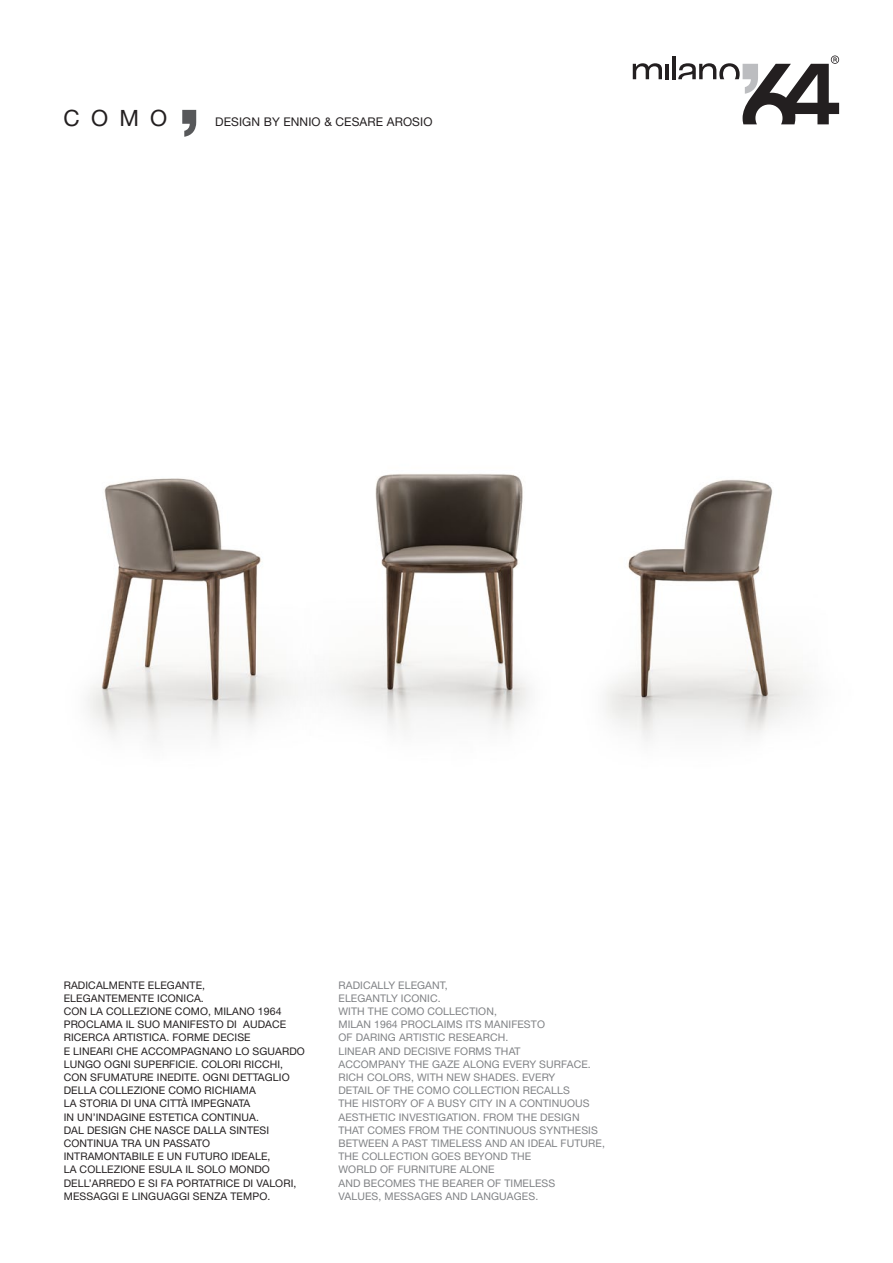
<style>
.page{position:relative;width:893px;height:1263px;background:#fff}
.page>*{position:absolute;margin:0;border:0;box-sizing:border-box;transform-origin:0 0}
.t1{font:22.5px "Helvetica Neue LT Std";color:#231f20}
.t2{font:12px "Helvetica Neue LT Std";letter-spacing:.01em;color:#231f20}
.t3{font:10.5px "Helvetica Neue LT Std";letter-spacing:.01em;color:#231f20}
.t4{font:10.5px "Helvetica Neue LT Std";letter-spacing:.01em;color:#808285}
</style>
<div class="page">
<svg style="left:633px;top:63px;width:29px;height:16px"></svg>
<hr style="left:665px;top:64px;width:4px;height:15px;background:#231f20">
<hr style="left:672px;top:56px;width:4px;height:23px;background:#231f20">
<svg style="left:678px;top:56px;width:161px;height:30px"></svg>
<img style="left:88px;top:86px;width:729px;height:655px">
<p class="t1" style="left:64px;top:105px;width:105px">COMO</p>
<p class="t2" style="left:215px;top:114px;width:219px">DESIGN BY ENNIO &amp; CESARE AROSIO</p>
<p class="t3" style="left:64px;top:978px;width:143px">RADICALMENTE ELEGANTE,</p>
<p class="t3" style="left:64px;top:992px;width:142px">ELEGANTEMENTE ICONICA.</p>
<p class="t3" style="left:64px;top:1005px;width:219px">CON LA COLLEZIONE COMO, MILANO 1964</p>
<p class="t3" style="left:64px;top:1018px;width:224px">PROCLAMA IL SUO MANIFESTO DI AUDACE</p>
<p class="t3" style="left:64px;top:1031px;width:188px">RICERCA ARTISTICA. FORME DECISE</p>
<p class="t3" style="left:64px;top:1044px;width:243px">E LINEARI CHE ACCOMPAGNANO LO SGUARDO</p>
<p class="t3" style="left:64px;top:1058px;width:221px">LUNGO OGNI SUPERFICIE. COLORI RICCHI,</p>
<p class="t3" style="left:64px;top:1071px;width:227px">CON SFUMATURE INEDITE. OGNI DETTAGLIO</p>
<p class="t3" style="left:64px;top:1084px;width:194px">DELLA COLLEZIONE COMO RICHIAMA</p>
<p class="t3" style="left:64px;top:1097px;width:188px">LA STORIA DI UNA CITTÀ IMPEGNATA</p>
<p class="t3" style="left:64px;top:1110px;width:197px">IN UN’INDAGINE ESTETICA CONTINUA.</p>
<p class="t3" style="left:64px;top:1124px;width:207px">DAL DESIGN CHE NASCE DALLA SINTESI</p>
<p class="t3" style="left:64px;top:1137px;width:148px">CONTINUA TRA UN PASSATO</p>
<p class="t3" style="left:64px;top:1150px;width:208px">INTRAMONTABILE E UN FUTURO IDEALE,</p>
<p class="t3" style="left:64px;top:1163px;width:208px">LA COLLEZIONE ESULA IL SOLO MONDO</p>
<p class="t3" style="left:64px;top:1176px;width:234px">DELL’ARREDO E SI FA PORTATRICE DI VALORI,</p>
<p class="t3" style="left:64px;top:1190px;width:208px">MESSAGGI E LINGUAGGI SENZA TEMPO.</p>
<p class="t4" style="left:338px;top:978px;width:111px">RADICALLY ELEGANT,</p>
<p class="t4" style="left:338px;top:992px;width:104px">ELEGANTLY ICONIC.</p>
<p class="t4" style="left:338px;top:1005px;width:160px">WITH THE COMO COLLECTION,</p>
<p class="t4" style="left:338px;top:1018px;width:208px">MILAN 1964 PROCLAIMS ITS MANIFESTO</p>
<p class="t4" style="left:338px;top:1031px;width:171px">OF DARING ARTISTIC RESEARCH.</p>
<p class="t4" style="left:338px;top:1044px;width:184px">LINEAR AND DECISIVE FORMS THAT</p>
<p class="t4" style="left:338px;top:1058px;width:254px">ACCOMPANY THE GAZE ALONG EVERY SURFACE.</p>
<p class="t4" style="left:338px;top:1071px;width:218px">RICH COLORS, WITH NEW SHADES. EVERY</p>
<p class="t4" style="left:338px;top:1084px;width:233px">DETAIL OF THE COMO COLLECTION RECALLS</p>
<p class="t4" style="left:338px;top:1097px;width:253px">THE HISTORY OF A BUSY CITY IN A CONTINUOUS</p>
<p class="t4" style="left:338px;top:1110px;width:243px">AESTHETIC INVESTIGATION. FROM THE DESIGN</p>
<p class="t4" style="left:338px;top:1124px;width:261px">THAT COMES FROM THE CONTINUOUS SYNTHESIS</p>
<p class="t4" style="left:338px;top:1137px;width:268px">BETWEEN A PAST TIMELESS AND AN IDEAL FUTURE,</p>
<p class="t4" style="left:338px;top:1150px;width:194px">THE COLLECTION GOES BEYOND THE</p>
<p class="t4" style="left:338px;top:1163px;width:158px">WORLD OF FURNITURE ALONE</p>
<p class="t4" style="left:338px;top:1176px;width:218px">AND BECOMES THE BEARER OF TIMELESS</p>
<p class="t4" style="left:338px;top:1190px;width:201px">VALUES, MESSAGES AND LANGUAGES.</p>
</div>
